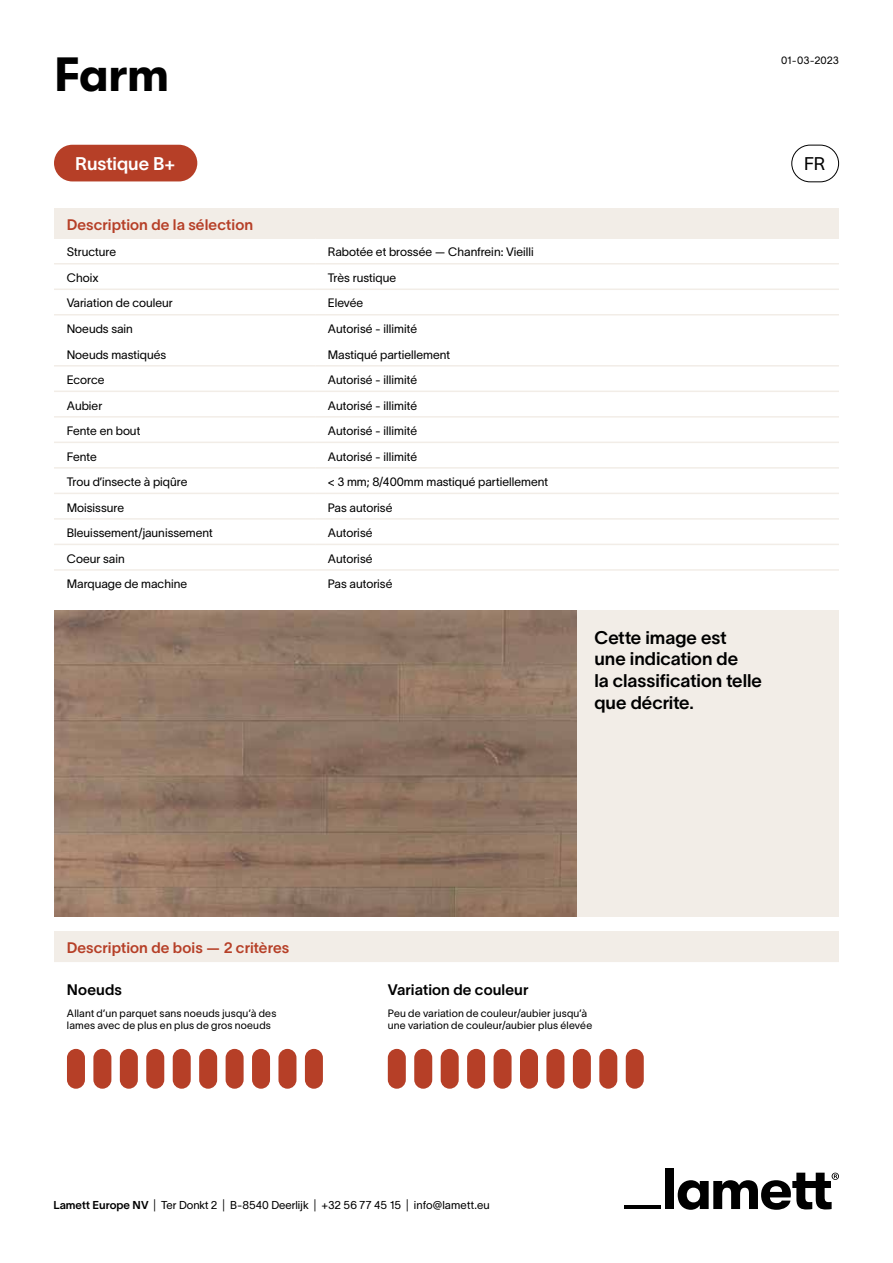
<style>
.page{position:relative;width:893px;height:1263px;background:#fff}
.page>*{position:absolute;margin:0;border:0;box-sizing:border-box;transform-origin:0 0}
.t1{font:700 48px "GT Walsheim";color:#000}
.t2{font:18px/21.6px "TWK Lausanne 600";letter-spacing:-.005em;color:#000}
.t3{font:18px "TWK Lausanne 600";letter-spacing:-.005em;color:#fff}
.t4{font:18px "TWK Lausanne 300";color:#000}
.t5{font:15px "TWK Lausanne 600";color:#b63f27}
.t6{font:15px "TWK Lausanne 600";letter-spacing:.005em;color:#000}
.t7{font:12px "TWK Lausanne 300";color:#000}
.t8{font:11.25px "TWK Lausanne 300";color:#000}
.t9{font:10.5px/12.6px "TWK Lausanne 300";letter-spacing:.015em;color:#000}
.s1{font-family:"TWK Lausanne 600"}
</style>
<div class="page">
<div style="left:54px;top:145px;width:143px;height:36px;background:#b63f27;border-radius:18px"></div>
<div style="left:791px;top:145px;width:48px;height:37px;border:1px solid #000;border-radius:18px"></div>
<div style="left:54px;top:208px;width:785px;height:30px;background:#f2ede7"></div>
<hr style="left:54px;top:237px;width:261px;height:2px;background:#f2ede7">
<hr style="left:315px;top:237px;width:524px;height:2px;background:#f2ede7">
<hr style="left:54px;top:263px;width:261px;height:1px;background:#f2ede7">
<hr style="left:315px;top:263px;width:524px;height:1px;background:#f2ede7">
<hr style="left:54px;top:288px;width:261px;height:2px;background:#f2ede7">
<hr style="left:315px;top:288px;width:524px;height:2px;background:#f2ede7">
<hr style="left:54px;top:314px;width:261px;height:1px;background:#f2ede7">
<hr style="left:315px;top:314px;width:524px;height:1px;background:#f2ede7">
<hr style="left:54px;top:365px;width:261px;height:2px;background:#f2ede7">
<hr style="left:315px;top:365px;width:524px;height:2px;background:#f2ede7">
<hr style="left:54px;top:391px;width:261px;height:1px;background:#f2ede7">
<hr style="left:315px;top:391px;width:524px;height:1px;background:#f2ede7">
<hr style="left:54px;top:416px;width:261px;height:2px;background:#f2ede7">
<hr style="left:315px;top:416px;width:524px;height:2px;background:#f2ede7">
<hr style="left:54px;top:442px;width:261px;height:1px;background:#f2ede7">
<hr style="left:315px;top:442px;width:524px;height:1px;background:#f2ede7">
<hr style="left:54px;top:467px;width:261px;height:2px;background:#f2ede7">
<hr style="left:315px;top:467px;width:524px;height:2px;background:#f2ede7">
<hr style="left:54px;top:493px;width:261px;height:1px;background:#f2ede7">
<hr style="left:315px;top:493px;width:524px;height:1px;background:#f2ede7">
<hr style="left:54px;top:518px;width:261px;height:2px;background:#f2ede7">
<hr style="left:315px;top:518px;width:524px;height:2px;background:#f2ede7">
<hr style="left:54px;top:544px;width:261px;height:1px;background:#f2ede7">
<hr style="left:315px;top:544px;width:524px;height:1px;background:#f2ede7">
<hr style="left:54px;top:569px;width:261px;height:2px;background:#f2ede7">
<hr style="left:315px;top:569px;width:524px;height:2px;background:#f2ede7">
<div style="left:665px;top:1168px;width:9px;height:41px;background:#000"></div>
<svg style="left:678px;top:1173px;width:161px;height:37px"></svg>
<hr style="left:624px;top:1205px;width:37px;height:4px;background:#000">
<img style="left:54px;top:610px;width:523px;height:306px">
<div style="left:577px;top:610px;width:262px;height:306px;background:#f2ede7"></div>
<div style="left:54px;top:931px;width:785px;height:30px;background:#f2ede7"></div>
<hr style="left:54px;top:960px;width:785px;height:2px;background:#f2ede7">
<div style="left:67px;top:1049px;width:18px;height:40px;background:#b63f27;border-radius:9px"></div>
<div style="left:93px;top:1049px;width:18px;height:40px;background:#b63f27;border-radius:9px"></div>
<div style="left:120px;top:1049px;width:18px;height:40px;background:#b63f27;border-radius:9px"></div>
<div style="left:146px;top:1049px;width:18px;height:40px;background:#b63f27;border-radius:9px"></div>
<div style="left:173px;top:1049px;width:18px;height:40px;background:#b63f27;border-radius:9px"></div>
<div style="left:199px;top:1049px;width:18px;height:40px;background:#b63f27;border-radius:9px"></div>
<div style="left:226px;top:1049px;width:18px;height:40px;background:#b63f27;border-radius:9px"></div>
<div style="left:252px;top:1049px;width:18px;height:40px;background:#b63f27;border-radius:9px"></div>
<div style="left:278px;top:1049px;width:18px;height:40px;background:#b63f27;border-radius:9px"></div>
<div style="left:305px;top:1049px;width:18px;height:40px;background:#b63f27;border-radius:9px"></div>
<div style="left:388px;top:1049px;width:18px;height:40px;background:#b63f27;border-radius:9px"></div>
<div style="left:414px;top:1049px;width:18px;height:40px;background:#b63f27;border-radius:9px"></div>
<div style="left:441px;top:1049px;width:18px;height:40px;background:#b63f27;border-radius:9px"></div>
<div style="left:467px;top:1049px;width:18px;height:40px;background:#b63f27;border-radius:9px"></div>
<div style="left:494px;top:1049px;width:18px;height:40px;background:#b63f27;border-radius:9px"></div>
<div style="left:520px;top:1049px;width:18px;height:40px;background:#b63f27;border-radius:9px"></div>
<div style="left:546px;top:1049px;width:18px;height:40px;background:#b63f27;border-radius:9px"></div>
<div style="left:573px;top:1049px;width:18px;height:40px;background:#b63f27;border-radius:9px"></div>
<div style="left:599px;top:1049px;width:18px;height:40px;background:#b63f27;border-radius:9px"></div>
<div style="left:626px;top:1049px;width:18px;height:40px;background:#b63f27;border-radius:9px"></div>
<h1 class="t1" style="left:54px;top:47px;width:117px">Farm</h1>
<p class="t9" style="left:781px;top:53px;width:59px">01-03-2023</p>
<h2 class="t3" style="left:75px;top:151px;width:102px">Rustique B+</h2>
<h2 class="t4" style="left:804px;top:151px;width:23px">FR</h2>
<p class="t5" style="left:67px;top:214px;width:188px">Description de la sélection</p>
<p class="t7" style="left:67px;top:244px;width:51px">Structure</p>
<p class="t7" style="left:328px;top:244px;width:207px">Rabotée et brossée — Chanfrein: Vieilli</p>
<p class="t7" style="left:67px;top:269px;width:33px">Choix</p>
<p class="t7" style="left:328px;top:269px;width:70px">Très rustique</p>
<p class="t7" style="left:67px;top:295px;width:108px">Variation de couleur</p>
<p class="t7" style="left:328px;top:295px;width:37px">Elevée</p>
<p class="t7" style="left:67px;top:320px;width:68px">Noeuds sain</p>
<p class="t7" style="left:328px;top:320px;width:91px">Autorisé - illimité</p>
<p class="t7" style="left:67px;top:346px;width:101px">Noeuds mastiqués</p>
<p class="t7" style="left:328px;top:346px;width:124px">Mastiqué partiellement</p>
<p class="t7" style="left:67px;top:371px;width:39px">Ecorce</p>
<p class="t7" style="left:328px;top:371px;width:91px">Autorisé - illimité</p>
<p class="t7" style="left:67px;top:397px;width:37px">Aubier</p>
<p class="t7" style="left:328px;top:397px;width:91px">Autorisé - illimité</p>
<p class="t7" style="left:67px;top:422px;width:75px">Fente en bout</p>
<p class="t7" style="left:328px;top:422px;width:91px">Autorisé - illimité</p>
<p class="t7" style="left:67px;top:448px;width:32px">Fente</p>
<p class="t7" style="left:328px;top:448px;width:91px">Autorisé - illimité</p>
<p class="t7" style="left:67px;top:473px;width:122px">Trou d’insecte à piqûre</p>
<p class="t7" style="left:328px;top:473px;width:222px">&lt; 3 mm; 8/400mm mastiqué partiellement</p>
<p class="t7" style="left:67px;top:499px;width:59px">Moisissure</p>
<p class="t7" style="left:328px;top:499px;width:66px">Pas autorisé</p>
<p class="t7" style="left:67px;top:524px;width:148px">Bleuissement/jaunissement</p>
<p class="t7" style="left:328px;top:524px;width:46px">Autorisé</p>
<p class="t7" style="left:67px;top:550px;width:60px">Coeur sain</p>
<p class="t7" style="left:328px;top:550px;width:46px">Autorisé</p>
<p class="t7" style="left:67px;top:575px;width:122px">Marquage de machine</p>
<p class="t7" style="left:328px;top:575px;width:66px">Pas autorisé</p>
<h2 class="t2" style="left:594px;top:625px;width:169px">Cette image est une indication de<br>la classification telle que décrite.</h2>
<p class="t5" style="left:67px;top:937px;width:224px">Description de bois — 2 critères</p>
<p class="t6" style="left:67px;top:979px;width:56px">Noeuds</p>
<p class="t6" style="left:388px;top:979px;width:142px">Variation de couleur</p>
<p class="t9" style="left:67px;top:1006px;width:211px">Allant d’un parquet sans noeuds jusqu’à des lames avec de plus en plus de gros noeuds</p>
<p class="t9" style="left:388px;top:1006px;width:206px">Peu de variation de couleur/aubier jusqu’à une variation de couleur/aubier plus élevée</p>
<p class="t8" style="left:53px;top:1197px;width:438px"><span class="s1">Lamett Europe NV</span> | Ter Donkt 2 | B-8540 Deerlijk | +32 56 77 45 15 | info@lamett.eu</p>
</div>
